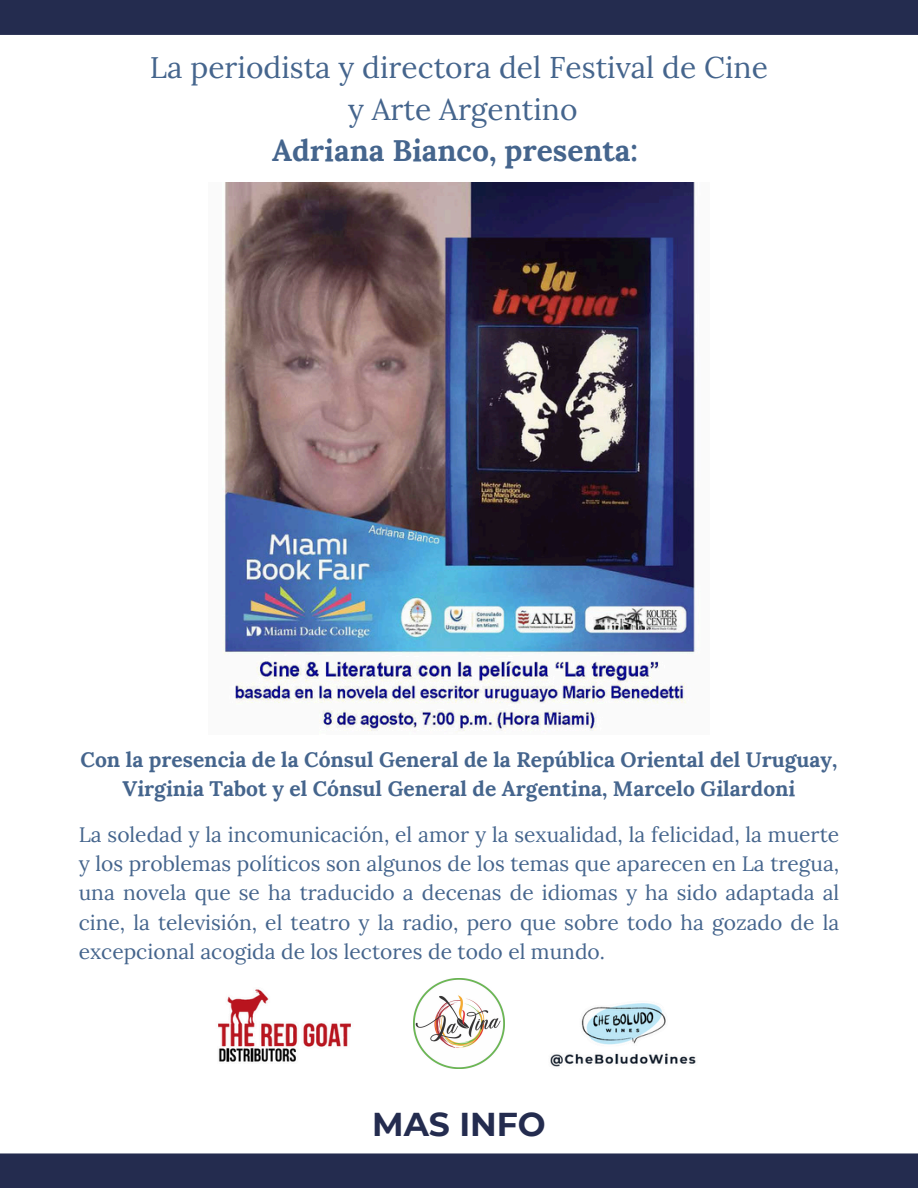
<style>
.page{position:relative;width:918px;height:1188px;background:#fff}
.page>*{position:absolute;margin:0;border:0;box-sizing:border-box;transform-origin:0 0}
.t1{font:700 33px "Montserrat";color:#242c4f}
.t2{font:30px/41.7px "Lora";color:#45658d;text-align:center}
.t3{font:21px/29.2px "Lora";color:#45658d;text-align:justify}
.t4{font:700 21px/29.2px "Lora";color:#45658d;text-align:center}
.s1{font-weight:700}
</style>
<div class="page">
<div style="left:0;top:0;width:918px;height:35px;background:#242c4f"></div>
<div style="left:0;top:1153px;width:918px;height:35px;background:#242c4f"></div>
<img style="left:222px;top:182px;width:473px;height:550px">
<img style="left:550px;top:1003px;width:146px;height:64px">
<img style="left:414px;top:978px;width:91px;height:90px">
<img style="left:218px;top:989px;width:133px;height:73px">
<p class="t2" style="left:150px;top:46px;width:620px">La periodista y directora del Festival de Cine y Arte Argentino<br><span class="s1">Adriana Bianco, presenta:</span></p>
<h1 class="t4" style="left:81px;top:744px;width:758px">Con la presencia de la Cónsul General de la República Oriental del Uruguay,<br>Virginia Tabot y el Cónsul General de Argentina, Marcelo Gilardoni</h1>
<p class="t3" style="left:79px;top:820px;width:762px">La soledad y la incomunicación, el amor y la sexualidad, la felicidad, la muerte y los problemas políticos son algunos de los temas que aparecen en La tregua, una novela que se ha traducido a decenas de idiomas y ha sido adaptada al cine, la televisión, el teatro y la radio, pero que sobre todo ha gozado de la excepcional acogida de los lectores de todo el mundo.</p>
<p class="t1" style="left:372px;top:1104px;width:175px">MAS INFO</p>
</div>
